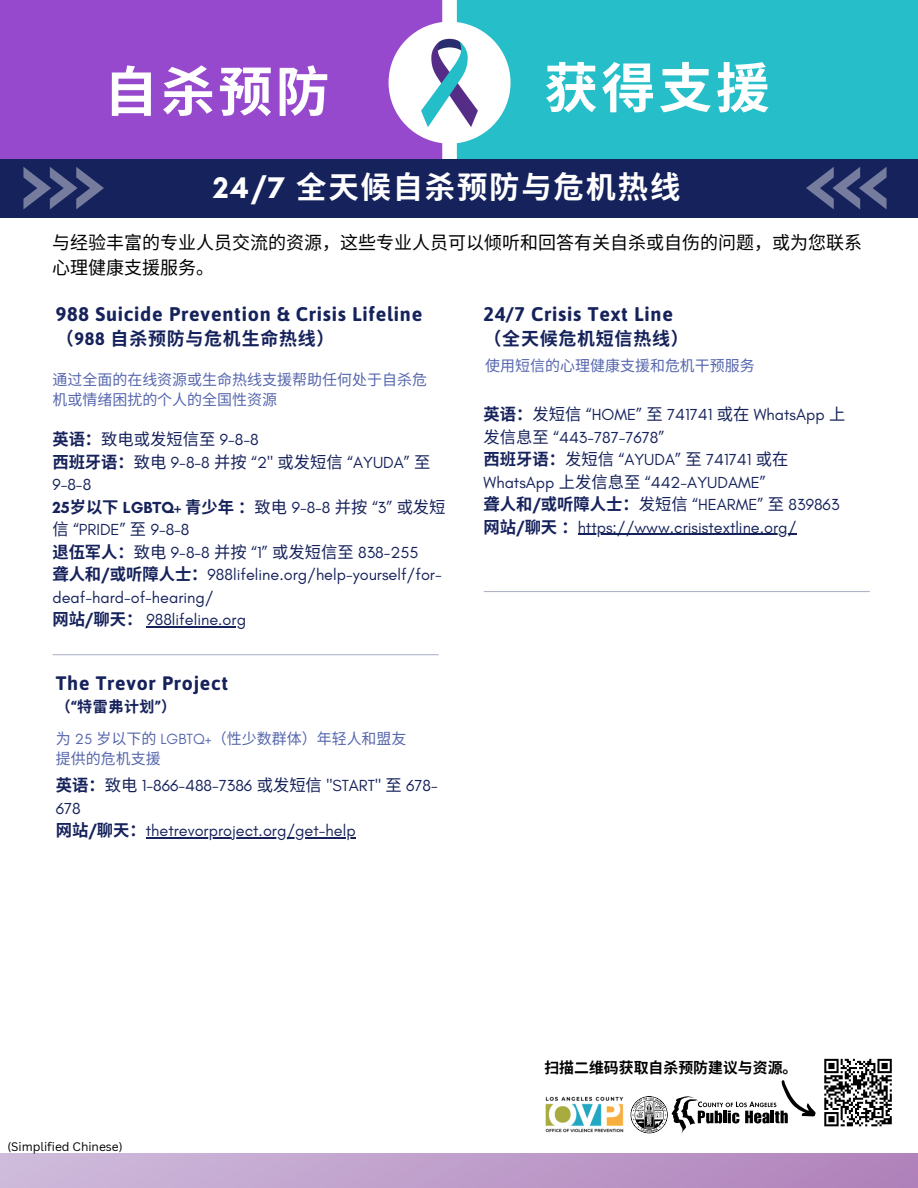
<style>
.page{position:relative;width:918px;height:1188px;background:#fff}
.page>*{position:absolute;margin:0;border:0;box-sizing:border-box;transform-origin:0 0}
.t1{font:700 54px "Noto Sans CJ Ksc";letter-spacing:.06em;color:#fff}
.t2{font:700 30.45px "Noto Sans CJ Ksc";letter-spacing:.06em;color:#fff}
.t3{font:700 19.8px "Asap";letter-spacing:.04em;color:#16225b}
.t4{font:700 19.5px "Asap";letter-spacing:.04em;color:#16225b}
.t5{font:18px/24.8px "Noto Sans CJ Ksc";color:#000}
.t6{font:700 18px "Noto Sans CJ Ksc";letter-spacing:.04em;color:#16225b}
.t7{font:16.35px/22.5px "Glacial Indifference";color:#16225b}
.t8{font:16.35px "Noto Sans CJ Ksc";color:#16225b}
.t9{font:15px/20.2px "Noto Sans CJ Ksc";color:#5666ad}
.t10{font:700 15px "Noto Sans CJ Ksc";letter-spacing:.04em;color:#16225b}
.t11{font:700 14.85px "Noto Sans CJ Ksc";color:#000}
.t12{font:12px "Canva Sans";color:#000}
.s1{font-family:"Glacial Indifference"}
.s2{font-family:"Asap"}
.s3{font-family:"Noto Sans CJ Ksc";font-weight:700}
.s4{font-family:"Noto Sans CJ Ksc"}
.s5{font-weight:700}
</style>
<div class="page">
<div style="left:0;top:1154px;width:918px;height:34px;background:linear-gradient(to right,#cebbdb,#b082ba)"></div>
<div style="left:0;top:0;width:918px;height:187px;background:#9749ce"></div>
<div style="left:452px;top:0;width:466px;height:187px;background:#26bec9"></div>
<div style="left:389px;top:22px;width:122px;height:122px;background:#fff;border-radius:50%"></div>
<div style="left:442px;top:0;width:15px;height:210px;background:#fff"></div>
<img style="left:411px;top:38px;width:69px;height:114px">
<div style="left:0;top:159px;width:918px;height:58px;background:#16225b"></div>
<hr style="left:53px;top:654px;width:385px;height:1px;background:#16225b">
<hr style="left:484px;top:591px;width:385px;height:1px;background:#16225b">
<svg style="left:23px;top:167px;width:81px;height:42px"></svg>
<svg style="left:806px;top:167px;width:81px;height:42px"></svg>
<hr style="left:578px;top:534px;width:218px;height:1px;background:#16225b">
<hr style="left:146px;top:626px;width:100px;height:2px;background:#16225b">
<svg style="left:824px;top:1059px;width:68px;height:67px"></svg>
<img style="left:545px;top:1096px;width:79px;height:37px">
<svg style="left:631px;top:1080px;width:185px;height:53px"></svg>
<hr style="left:146px;top:837px;width:210px;height:1px;background:#16225b">
<p class="t1" style="left:104px;top:49px;width:227px">自杀预防</p>
<h3 class="t1" style="left:544px;top:45px;width:227px">获得支援</h3>
<p class="t2" style="left:213px;top:163px;width:469px"><span class="s1">24/7</span> 全天候自杀预防与危机热线</p>
<p class="t5" style="left:52px;top:229px;width:812px">与经验丰富的专业人员交流的资源，这些专业人员可以倾听和回答有关自杀或自伤的问题，或为您联系心理健康支援服务。</p>
<p class="t3" style="left:56px;top:302px;width:368px">988 Suicide Prevention &amp; Crisis Lifeline</p>
<p class="t6" style="left:56px;top:325px;width:280px">（<span class="s2">988</span> 自杀预防与危机生命热线）</p>
<p class="t9" style="left:52px;top:368px;width:376px">通过全面的在线资源或生命热线支援帮助任何处于自杀危机或情绪困扰的个人的全国性资源</p>
<h3 class="t3" style="left:484px;top:302px;width:191px">24/7 Crisis Text Line</h3>
<h3 class="t6" style="left:484px;top:325px;width:207px">（全天候危机短信热线）</h3>
<h5 class="t9" style="left:485px;top:355px;width:271px">使用短信的心理健康支援和危机干预服务</h5>
<h1 class="t7" style="left:484px;top:403px;width:363px"><span class="s3">英语：</span><span class="s4">发短信</span> “HOME” <span class="s4">至</span> 741741 <span class="s4">或在</span> WhatsApp <span class="s4">上发信息至</span> “443-787-7678”</h1>
<p class="t7" style="left:484px;top:448px;width:306px"><span class="s3">西班牙语：</span><span class="s4">发短信</span> “AYUDA” <span class="s4">至</span> 741741 <span class="s4">或在<br></span>WhatsApp <span class="s4">上发信息至</span> “442-AYUDAME”</p>
<p class="t7" style="left:484px;top:493px;width:357px"><span class="s3">聋人和</span><span class="s5">/</span><span class="s3">或听障人士：</span><span class="s4">发短信</span> “HEARME” <span class="s4">至</span> 839863</p>
<h2 class="t7" style="left:484px;top:516px;width:314px"><span class="s3">网站</span><span class="s5">/</span><span class="s3">聊天：</span>https://www.crisistextline.org/</h2>
<h4 class="t8" style="left:52px;top:426px;width:208px"><span class="s5">英语：</span>致电或发短信至 <span class="s1">9-8-8</span></h4>
<h3 class="t7" style="left:52px;top:451px;width:378px"><span class="s3">西班牙语：</span><span class="s4">致电</span> 9-8-8 <span class="s4">并按</span> “2" <span class="s4">或发短信</span> “AYUDA” <span class="s4">至<br></span>9-8-8</h3>
<p class="t7" style="left:52px;top:496px;width:395px"><span class="s5">25</span><span class="s3">岁以下</span> <span class="s5">LGBTQ+</span> <span class="s3">青少年：</span><span class="s4">致电</span> 9-8-8 <span class="s4">并按</span> “3” <span class="s4">或发短信</span> “PRIDE” <span class="s4">至</span> 9-8-8</p>
<p class="t7" style="left:52px;top:541px;width:368px"><span class="s3">退伍军人：</span><span class="s4">致电</span> 9-8-8 <span class="s4">并按</span> “1” <span class="s4">或发短信至</span> 838-255</p>
<p class="t7" style="left:52px;top:563px;width:391px"><span class="s3">聋人和</span><span class="s5">/</span><span class="s3">或听障人士：</span>988lifeline.org/help-yourself/for&shy;deaf-hard-of-hearing/</p>
<p class="t7" style="left:52px;top:608px;width:195px"><span class="s3">网站</span><span class="s5">/</span><span class="s3">聊天：</span> 988lifeline.org</p>
<p class="t4" style="left:56px;top:672px;width:174px">The Trevor Project</p>
<p class="t10" style="left:56px;top:694px;width:122px">（<span class="s2">“</span>特雷弗计划<span class="s2">”</span>）</p>
<p class="t9" style="left:56px;top:727px;width:352px">为 <span class="s1">25</span> 岁以下的 <span class="s1">LGBTQ+</span>（性少数群体）年轻人和盟友提供的危机支援</p>
<h6 class="t7" style="left:56px;top:774px;width:383px"><span class="s3">英语：</span><span class="s4">致电</span> 1-866-488-7386 <span class="s4">或发短信</span> "START" <span class="s4">至</span> 678-<br>678</h6>
<p class="t7" style="left:56px;top:819px;width:301px"><span class="s3">网站</span><span class="s5">/</span><span class="s3">聊天：</span>thetrevorproject.org/get-help</p>
<p class="t12" style="left:7px;top:1138px;width:117px">(Simplified Chinese)</p>
<p class="t11" style="left:544px;top:1056px;width:255px">扫描二维码获取自杀预防建议与资源。</p>
</div>
